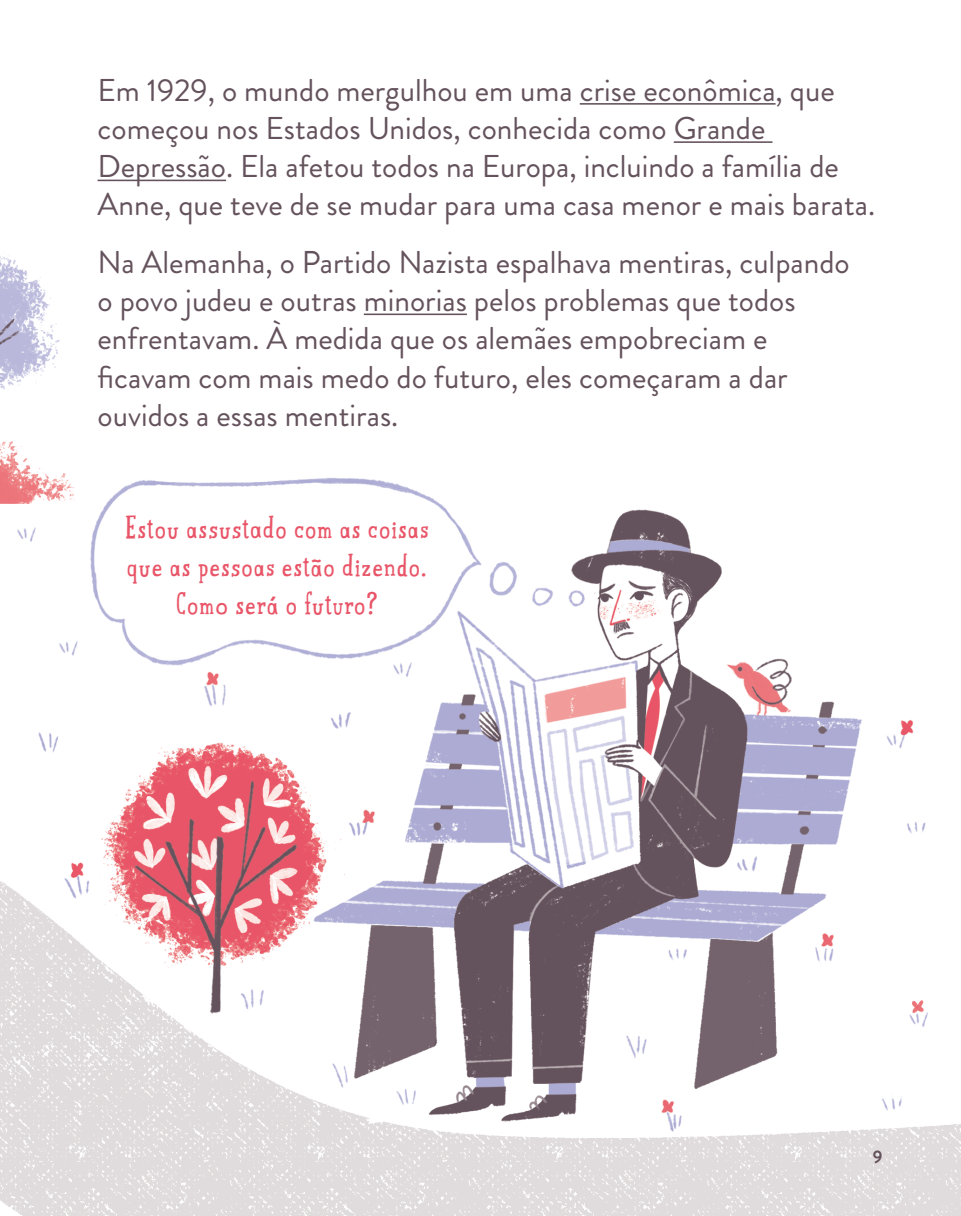
<style>
.page{position:relative;width:961px;height:1216px;background:#fff}
.page>*{position:absolute;margin:0;border:0;box-sizing:border-box;transform-origin:0 0}
.t1{font:31.5px/38.2px "Brandon Grotesque";color:#64525c}
.t2{font:31.5px/37.8px "Mr Lucky Fill And Outline";color:#e95568;text-align:center}
.t3{font:700 18px "Brandon Grotesque";color:#64525c}
</style>
<div class="page">
<img style="left:0;top:103px;width:960px;height:1113px">
<hr style="left:579px;top:103px;width:196px;height:2px;background:#64525c">
<hr style="left:673px;top:141px;width:99px;height:2px;background:#64525c">
<hr style="left:98px;top:180px;width:128px;height:1px;background:#64525c">
<hr style="left:364px;top:313px;width:103px;height:2px;background:#64525c">
<svg style="left:0;top:1212px;width:3px;height:4px"></svg>
<svg style="left:957px;top:1212px;width:4px;height:4px"></svg>
<p class="t1" style="left:98px;top:71px;width:779px">Em 1929, o mundo mergulhou em uma crise econômica, que começou nos Estados Unidos, conhecida como Grande Depressão. Ela afetou todos na Europa, incluindo a família de Anne, que teve de se mudar para uma casa menor e mais barata.</p>
<p class="t1" style="left:98px;top:243px;width:753px">Na Alemanha, o Partido Nazista espalhava mentiras, culpando o povo judeu e outras minorias pelos problemas que todos enfrentavam. À medida que os alemães empobreciam e ficavam com mais medo do futuro, eles começaram a dar ouvidos a essas mentiras.</p>
<p class="t2" style="left:125px;top:508px;width:306px">Estou assustado com as coisas que as pessoas estão dizendo.<br>Como será o futuro?</p>
<p class="t3" style="left:872px;top:1144px;width:11px">9</p>
</div>
